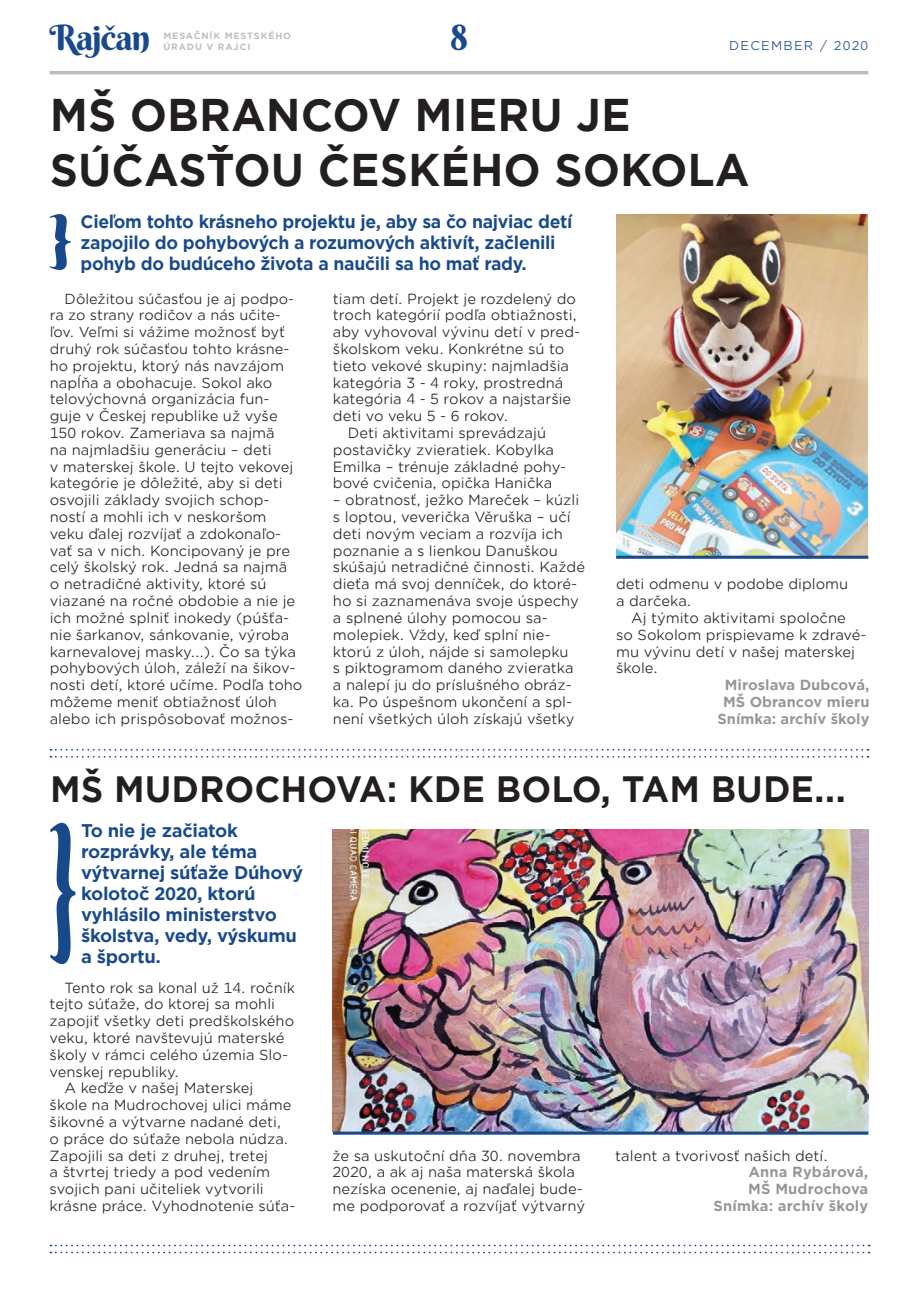
<style>
.page{position:relative;width:918px;height:1305px;background:#fff}
.page>*{position:absolute;margin:0;border:0;box-sizing:border-box;transform-origin:0 0}
.t1{font:700 43.75px/54.2px "Gotham Office";color:#231f20;scale:.96 1}
.t2{font:700 35px "Gotham Office";color:#231f20;scale:.96 1}
.t3{font:35px "Berkshire Swash";letter-spacing:-.04em;color:#18498b}
.t4{font:700 17.5px/21px "Gotham Office";letter-spacing:-.02em;color:#18498b;scale:.96 1}
.t5{font:700 17.5px/21px "Gotham Office";letter-spacing:-.02em;color:#18498b}
.t6{font:14px/16.8px "Gotham Office";color:#231f20}
.t7{font:700 14px/16.8px "Gotham Office";color:#939598;text-align:right}
.t8{font:13.83px/16.8px "Gotham Office";color:#231f20}
.t9{font:12.25px "Gotham Office";letter-spacing:.1em;color:#18498b}
.t10{font:700 8.75px/10.5px "Gotham Office";letter-spacing:.1em;color:#bcbdc0}
.s1{font-size:13.83px}
</style>
<div class="page">
<hr style="left:50px;top:71px;width:818px;height:3px;background:#bcbdc0">
<svg style="left:50px;top:1244px;width:819px;height:9px"></svg>
<svg style="left:50px;top:823px;width:25px;height:141px"></svg>
<svg style="left:50px;top:214px;width:21px;height:56px"></svg>
<img style="left:616px;top:214px;width:252px;height:342px">
<svg style="left:50px;top:756px;width:818px;height:1px"></svg>
<svg style="left:50px;top:749px;width:818px;height:1px"></svg>
<img style="left:333px;top:829px;width:535px;height:302px">
<hr style="left:616px;top:556px;width:252px;height:3px;background:#18498b">
<hr style="left:333px;top:1131px;width:535px;height:3px;background:#18498b">
<h2 class="t3" style="left:50px;top:15px;width:102px">Rajčan</h2>
<h2 class="t3" style="left:450px;top:15px;width:19px">8</h2>
<p class="t10" style="left:163px;top:31px;width:129px">MESAČNÍK MESTSKÉHO<br>ÚRADU V RAJCI</p>
<p class="t9" style="left:729px;top:37px;width:141px">DECEMBER / 2020</p>
<h1 class="t1" style="left:50px;top:88px;width:730px">MŠ OBRANCOV MIERU JE<br>SÚČASŤOU ČESKÉHO SOKOLA</h1>
<p class="t4" style="left:81px;top:211px;width:514px">Cieľom tohto krásneho projektu je, aby sa čo najviac detí zapojilo do pohybových a rozumových aktivít, začlenili pohyb do budúceho života a naučili sa ho mať rady.</p>
<p class="t8" style="left:50px;top:290px;width:246px;text-indent:15px">Dôležitou súčasťou je aj podpo&shy;ra zo strany rodičov a nás učite&shy;ľov. Veľmi si vážime možnosť byť druhý rok súčasťou tohto krásne-</p>
<p class="t6" style="left:50px;top:357px;width:254px"><span class="s1">ho projekt</span>u, ktorý nás navzájom napĺňa a obohacuje. Sokol ako telovýchovná organizácia fun&shy;guje v Českej republike už vyše<br>150 rokov. Zameriava sa najmä<br>na najmladšiu generáciu – deti<br>v materskej škole. U tejto vekovej kategórie je dôležité, aby si deti osvojili základy svojich schop&shy;ností a mohli ich v neskoršom veku ďalej rozvíjať a zdokonaľo&shy;vať sa v nich. Koncipovaný je pre celý školský rok. Jedná sa najmä<br>o netradičné aktivity, ktoré sú viazané na ročné obdobie a nie je ich možné splniť inokedy (púšťa&shy;nie šarkanov, sánkovanie, výroba karnevalovej masky...). Čo sa týka pohybových úloh, záleží na šikov&shy;nosti detí, ktoré učíme. Podľa toho môžeme meniť obtiažnosť úloh alebo ich prispôsobovať možnos-</p>
<p class="t6" style="left:333px;top:290px;width:244px">tiam detí. Projekt je rozdelený do</p>
<p class="t6" style="left:333px;top:306px;width:246px">troch kategórií podľa obtiažnosti,</p>
<p class="t6" style="left:333px;top:323px;width:249px">aby vyhovoval vývinu detí v pred-</p>
<p class="t6" style="left:333px;top:340px;width:233px">školskom veku. Konkrétne sú to</p>
<p class="t6" style="left:333px;top:357px;width:238px">tieto vekové skupiny: najmladšia</p>
<p class="t6" style="left:333px;top:374px;width:232px">kategória 3 - 4 roky, prostredná</p>
<p class="t6" style="left:333px;top:390px;width:240px">kategória 4 - 5 rokov a najstaršie</p>
<p class="t6" style="left:333px;top:407px;width:177px">deti vo veku 5 - 6 rokov.</p>
<p class="t6" style="left:348px;top:424px;width:200px">Deti aktivitami sprevádzajú</p>
<p class="t6" style="left:333px;top:441px;width:223px">postavičky zvieratiek. Kobylka</p>
<p class="t6" style="left:333px;top:458px;width:235px">Emilka – trénuje základné pohy-</p>
<p class="t6" style="left:333px;top:474px;width:221px">bové cvičenia, opička Hanička</p>
<p class="t6" style="left:333px;top:491px;width:254px">– obratnosť, ježko Mareček – kúzli s loptou, veverička Věruška – učí deti novým veciam a rozvíja ich poznanie a s lienkou Danuškou skúšajú netradičné činnosti. Každé dieťa má svoj denníček, do ktoré&shy;ho si zaznamenáva svoje úspechy a splnené úlohy pomocou sa&shy;molepiek. Vždy, keď splní nie&shy;ktorú z úloh, nájde si samolepku<br>s piktogramom daného zvieratka a nalepí ju do príslušného obráz&shy;ka. Po úspešnom ukončení a spl&shy;není všetkých úloh získajú všetky</p>
<p class="t6" style="left:616px;top:575px;width:234px">deti odmenu v podobe diplomu a darčeka.</p>
<p class="t6" style="left:616px;top:609px;width:252px;text-indent:15px">Aj týmito aktivitami spoločne<br>so Sokolom prispievame k zdravé&shy;mu vývinu detí v našej materskej škole.</p>
<p class="t7" style="left:717px;top:676px;width:154px;text-align:center">Miroslava Dubcová,<br>MŠ Obrancov mieru<br>Snímka: archív školy</p>
<h2 class="t2" style="left:50px;top:765px;width:830px">MŠ MUDROCHOVA: KDE BOLO, TAM BUDE...</h2>
<p class="t5" style="left:81px;top:820px;width:223px">To nie je začiatok rozprávky, ale téma výtvarnej súťaže Dúhový kolotoč 2020, ktorú vyhlásilo ministerstvo školstva, vedy, výskumu a športu.</p>
<p class="t6" style="left:64px;top:978px;width:232px">Tento rok sa konal už 14. ročník</p>
<p class="t6" style="left:50px;top:995px;width:227px">tejto súťaže, do ktorej sa mohli</p>
<p class="t6" style="left:50px;top:1012px;width:246px">zapojiť všetky deti predškolského</p>
<p class="t6" style="left:50px;top:1029px;width:236px">veku, ktoré navštevujú materské</p>
<p class="t6" style="left:50px;top:1046px;width:240px">školy v rámci celého územia Slo-</p>
<p class="t6" style="left:50px;top:1062px;width:131px">venskej republiky.</p>
<p class="t6" style="left:64px;top:1079px;width:190px">A keďže v našej Materskej</p>
<p class="t6" style="left:50px;top:1096px;width:243px">škole na Mudrochovej ulici máme</p>
<p class="t6" style="left:50px;top:1113px;width:233px">šikovné a výtvarne nadané deti,</p>
<p class="t6" style="left:50px;top:1130px;width:240px">o práce do súťaže nebola núdza.</p>
<p class="t6" style="left:50px;top:1146px;width:220px">Zapojili sa deti z druhej, tretej</p>
<p class="t6" style="left:50px;top:1163px;width:222px">a štvrtej triedy a pod vedením</p>
<p class="t6" style="left:50px;top:1180px;width:216px">svojich pani učiteliek vytvorili</p>
<p class="t6" style="left:50px;top:1197px;width:247px">krásne práce. Vyhodnotenie súťa-</p>
<p class="t6" style="left:332px;top:1146px;width:254px">že sa uskutoční dňa 30. novembra 2020, a ak aj naša materská škola nezíska ocenenie, aj naďalej bude&shy;me podporovať a rozvíjať výtvarný</p>
<p class="t6" style="left:615px;top:1146px;width:214px">talent a tvorivosť našich detí.</p>
<p class="t7" style="left:713px;top:1163px;width:156px">Anna Rybárová,<br>MŠ Mudrochova<br>Snímka: archív školy</p>
</div>
